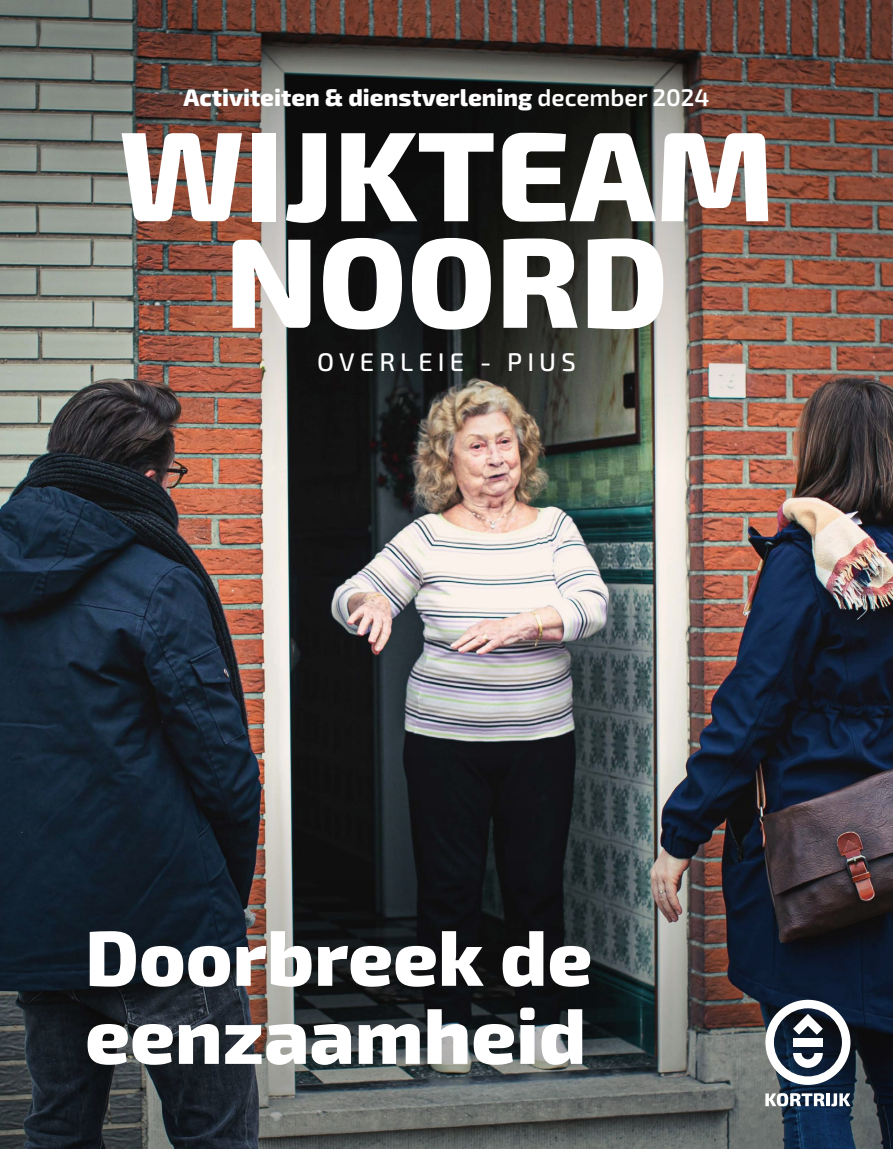
<style>
.page{position:relative;width:893px;height:1149px;background:#fff}
.page>*{position:absolute;margin:0;border:0;box-sizing:border-box;transform-origin:0 0}
.t1{font:800 127.5px/106.5px "Exo 2";color:#fff;text-align:center}
.t2{font:800 78px/78px "Exo 2";color:#fff}
.t3{font:500 25.5px "Exo 2";letter-spacing:.2em;color:#fff}
.t4{font:800 24px "Exo 2";color:#fff}
.s1{font-weight:600}
</style>
<div class="page">
<img style="left:0;top:465px;width:893px;height:292px">
<img style="left:0;top:0;width:893px;height:465px">
<svg style="left:0;top:757px;width:893px;height:391px;background:#32363b"></svg>
<svg style="left:765px;top:1092px;width:60px;height:14px"></svg>
<hr style="left:826px;top:1092px;width:4px;height:13px;background:#fff">
<svg style="left:831px;top:1092px;width:19px;height:13px"></svg>
<svg style="left:765px;top:999px;width:85px;height:85px"></svg>
<p class="t4" style="left:183px;top:79px;width:528px">Activiteiten &amp; dienstverlening <span class="s1">december 2024</span></p>
<h1 class="t1" style="left:119px;top:115px;width:657px">WIJKTEAM<br>NOORD</h1>
<p class="t3" style="left:317px;top:344px;width:260px">OVERLEIE - PIUS</p>
<h2 class="t2" style="left:85px;top:914px;width:509px">Doorbreek de eenzaamheid</h2>
</div>
